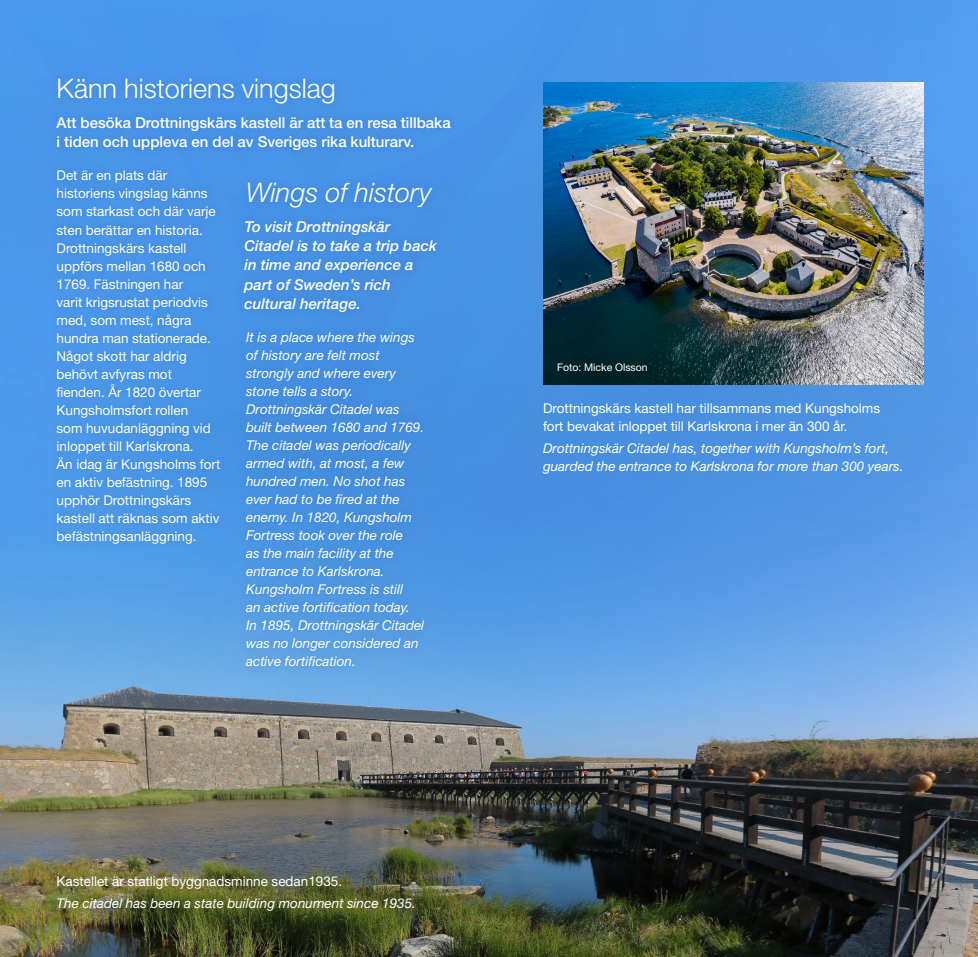
<style>
.page{position:relative;width:978px;height:957px;background:#fff}
.page>*{position:absolute;margin:0;border:0;box-sizing:border-box;transform-origin:0 0}
.Rubrik_1{font:300 27px "Helvetica Neue LT Std";color:#fff}
.Rubrik_1-2{font:italic 300 27px "Helvetica Neue LT Std";color:#fff}
.Ingress{font:italic 500 15px/19.4px "Helvetica Neue LT Std";color:#fff}
.Ingress-2{font:500 15px/19.4px "Helvetica Neue LT Std";color:#fff}
.Ingress-3{font:italic 13.5px/18px "Helvetica Neue LT Std";color:#fff}
.Ingress-4{font:13.5px/18px "Helvetica Neue LT Std";color:#fff}
.Ingress-5{font:10.5px "Helvetica Neue LT Std";color:#fff}
</style>
<div class="page">
<img style="left:0;top:0;width:978px;height:957px">
<img style="left:543px;top:83px;width:381px;height:302px">
<div style="left:50px;top:70px;width:293px;height:43px;background:#4893e6"></div>
<div style="left:48px;top:108px;width:411px;height:51px;background:#4691e5"></div>
<div style="left:49px;top:162px;width:179px;height:390px;background:#4894e5"></div>
<div style="left:238px;top:324px;width:195px;height:351px;background:#2e5994;opacity:.37"></div>
<div style="left:240px;top:174px;width:200px;height:43px;background:#458fe4"></div>
<div style="left:235px;top:212px;width:210px;height:109px;background:#458fe2"></div>
<h1 class="Rubrik_1" style="left:57px;top:72px;width:281px">Känn historiens vingslag</h1>
<p class="Ingress-2" style="left:57px;top:113px;width:396px">Att besöka Drottningskärs kastell är att ta en resa tillbaka i tiden och uppleva en del av Sveriges rika kulturarv.</p>
<p class="Ingress-4" style="left:57px;top:166px;width:165px">Det är en plats där historiens vingslag känns som starkast och där varje sten berättar en historia.<br>Drottningskärs kastell uppförs mellan 1680 och<br>1769. Fästningen har<br>varit krigsrustat periodvis med, som mest, några hundra man stationerade.<br>Något skott har aldrig behövt avfyras mot fienden. År 1820 övertar<br>Kungsholmsfort rollen<br>som huvudanläggning vid inloppet till Karlskrona.<br>Än idag är Kungsholms fort en aktiv befästning. 1895 upphör Drottningskärs kastell att räknas som aktiv befästningsanläggning.</p>
<h1 class="Rubrik_1-2" style="left:246px;top:176px;width:187px">Wings of history</h1>
<p class="Ingress" style="left:244px;top:216px;width:194px">To visit Drottningskär<br>Citadel is to take a trip back in time and experience a part of Sweden’s rich cultural heritage.</p>
<p class="Ingress-3" style="left:246px;top:328px;width:170px">It is a place where the wings of history are felt most strongly and where every stone tells a story.</p>
<p class="Ingress-3" style="left:246px;top:400px;width:180px">Drottningskär Citadel was built between 1680 and 1769.<br>The citadel was periodically armed with, at most, a few hundred men. No shot has ever had to be fired at the enemy. In 1820, Kungsholm<br>Fortress took over the role<br>as the main facility at the entrance to Karlskrona.<br>Kungsholm Fortress is still<br>an active fortification today.<br>In 1895, Drottningskär Citadel was no longer considered an active fortification.</p>
<p class="Ingress-4" style="left:57px;top:871px;width:287px">Kastellet är statligt byggnadsminne sedan1935.</p>
<p class="Ingress-3" style="left:57px;top:894px;width:361px">The citadel has been a state building monument since 1935.</p>
<p class="Ingress-5" style="left:557px;top:361px;width:92px">Foto: Micke Olsson</p>
<p class="Ingress-4" style="left:543px;top:399px;width:339px">Drottningskärs kastell har tillsammans med Kungsholms fort bevakat inloppet till Karlskrona i mer än 300 år.</p>
<p class="Ingress-3" style="left:543px;top:439px;width:362px">Drottningskär Citadel has, together with Kungsholm’s fort, guarded the entrance to Karlskrona for more than 300 years.</p>
</div>
